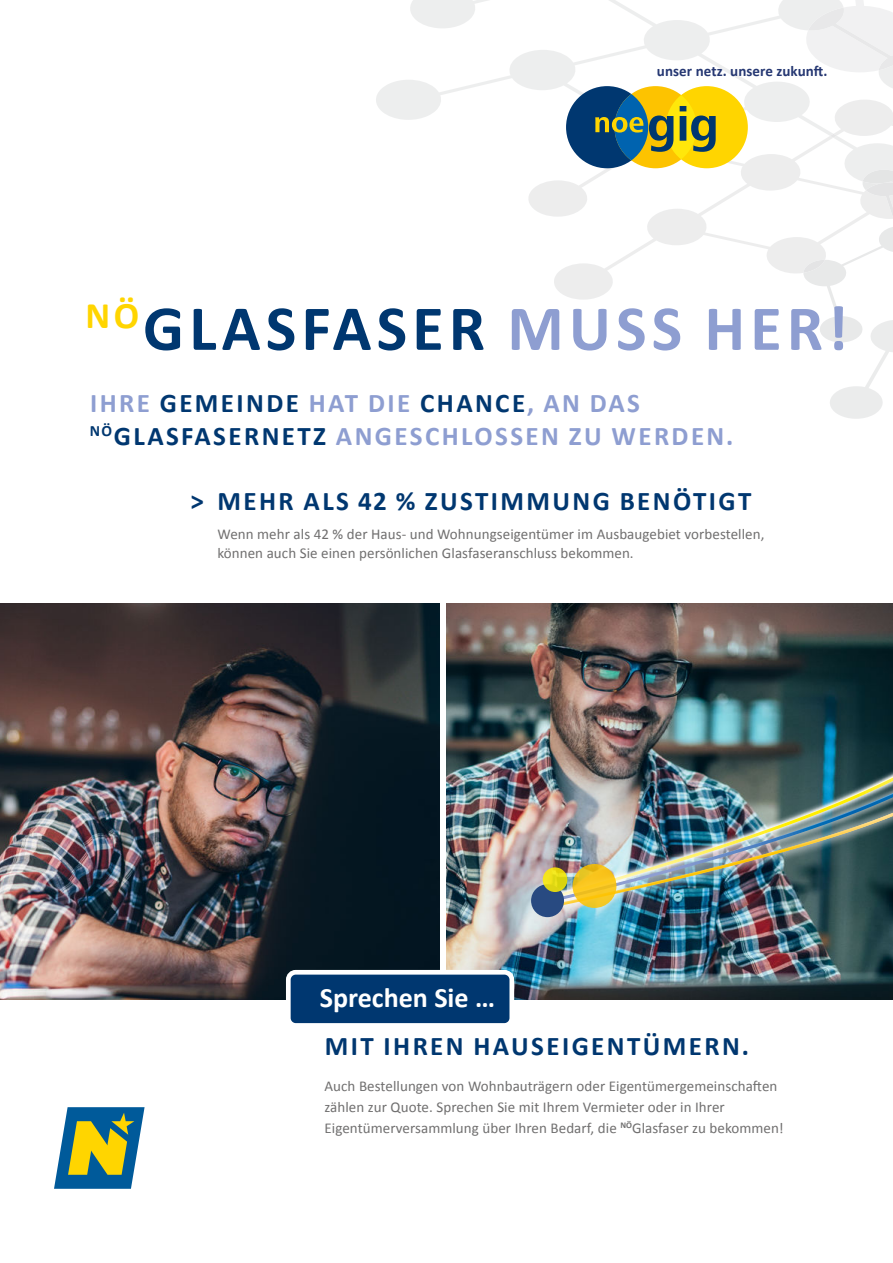
<style>
.page{position:relative;width:893px;height:1263px;background:#fff}
.page>*{position:absolute;margin:0;border:0;box-sizing:border-box;transform-origin:0 0}
.t1{font:700 64.5px "Calibri";letter-spacing:.08em;color:#003770}
.t2{font:700 28.05px "Calibri";color:#fff}
.t3{font:700 27px/33px "Calibri";letter-spacing:.09em;color:#8e9ed1}
.t4{font:700 27px "Calibri";letter-spacing:.09em;color:#003770}
.t5{font:15px/21px "Calibri";letter-spacing:.005em;color:#706f6f}
.t6{font:700 15px "Calibri";letter-spacing:.005em;color:#253772}
.s1{color:#8e9ed1}
.s2{color:#003770}
</style>
<div class="page">
<svg style="left:376px;top:0;width:517px;height:134px"></svg>
<svg style="left:741px;top:0;width:152px;height:72px"></svg>
<svg style="left:528px;top:134px;width:67px;height:166px"></svg>
<img style="left:446px;top:603px;width:447px;height:396px">
<img style="left:0;top:603px;width:439px;height:396px">
<div style="left:566px;top:86px;width:82px;height:82px;background:#003770;border-radius:50%"></div>
<div style="left:614px;top:86px;width:83px;height:82px;background:#fdc300;border-radius:50%"></div>
<svg style="left:614px;top:94px;width:34px;height:66px"></svg>
<div style="left:666px;top:86px;width:82px;height:82px;background:#ffd500;border-radius:50%"></div>
<svg style="left:666px;top:95px;width:31px;height:64px"></svg>
<svg style="left:595px;top:100px;width:298px;height:319px"></svg>
<img style="left:545px;top:603px;width:348px;height:306px">
<img style="left:550px;top:603px;width:343px;height:300px">
<svg style="left:572px;top:864px;width:44px;height:44px;background:#f2c421"></svg>
<div style="left:531px;top:884px;width:33px;height:33px;background:#284a81;border-radius:50%"></div>
<svg style="left:543px;top:867px;width:24px;height:25px"></svg>
<div style="left:288px;top:972px;width:224px;height:53px;background:#003770;border-radius:7px"></div>
<div style="left:286px;top:970px;width:228px;height:58px;border:5px solid #fff;border-radius:7px"></div>
<svg style="left:54px;top:1107px;width:91px;height:82px;background:#75997b"></svg>
<p class="t6" style="left:657px;top:61px;width:172px">unser netz. unsere zukunft.</p>
<h1 class="t1" style="left:86px;top:298px;width:764px"><sup>NÖ</sup>GLASFASER <span class="s1">MUSS HER!</span></h1>
<h3 class="t3" style="left:90px;top:387px;width:645px">IHRE <span class="s2">GEMEINDE</span> HAT DIE <span class="s2">CHANCE</span>, AN DAS<br><sup>NÖ</sup><span class="s2">GLASFASERNETZ</span> ANGESCHLOSSEN ZU WERDEN.</h3>
<h3 class="t4" style="left:190px;top:488px;width:562px">&gt; MEHR ALS 42 % ZUSTIMMUNG BENÖTIGT</h3>
<p class="t5" style="left:217px;top:524px;width:549px;line-height:19.5px">Wenn mehr als 42 % der Haus- und Wohnungseigentümer im Ausbaugebiet vorbestellen, können auch Sie einen persönlichen Glasfaseranschluss bekommen.</p>
<h2 class="t2" style="left:320px;top:984px;width:177px">Sprechen Sie …</h2>
<h3 class="t4" style="left:325px;top:1033px;width:426px">MIT IHREN HAUSEIGENTÜMERN.</h3>
<p class="t5" style="left:324px;top:1075px;width:461px">Auch Bestellungen von Wohnbauträgern oder Eigentümergemeinschaften zählen zur Quote. Sprechen Sie mit Ihrem Vermieter oder in Ihrer<br>Eigentümerversammlung über Ihren Bedarf, die <sup>NÖ</sup>Glasfaser zu bekommen!</p>
</div>
